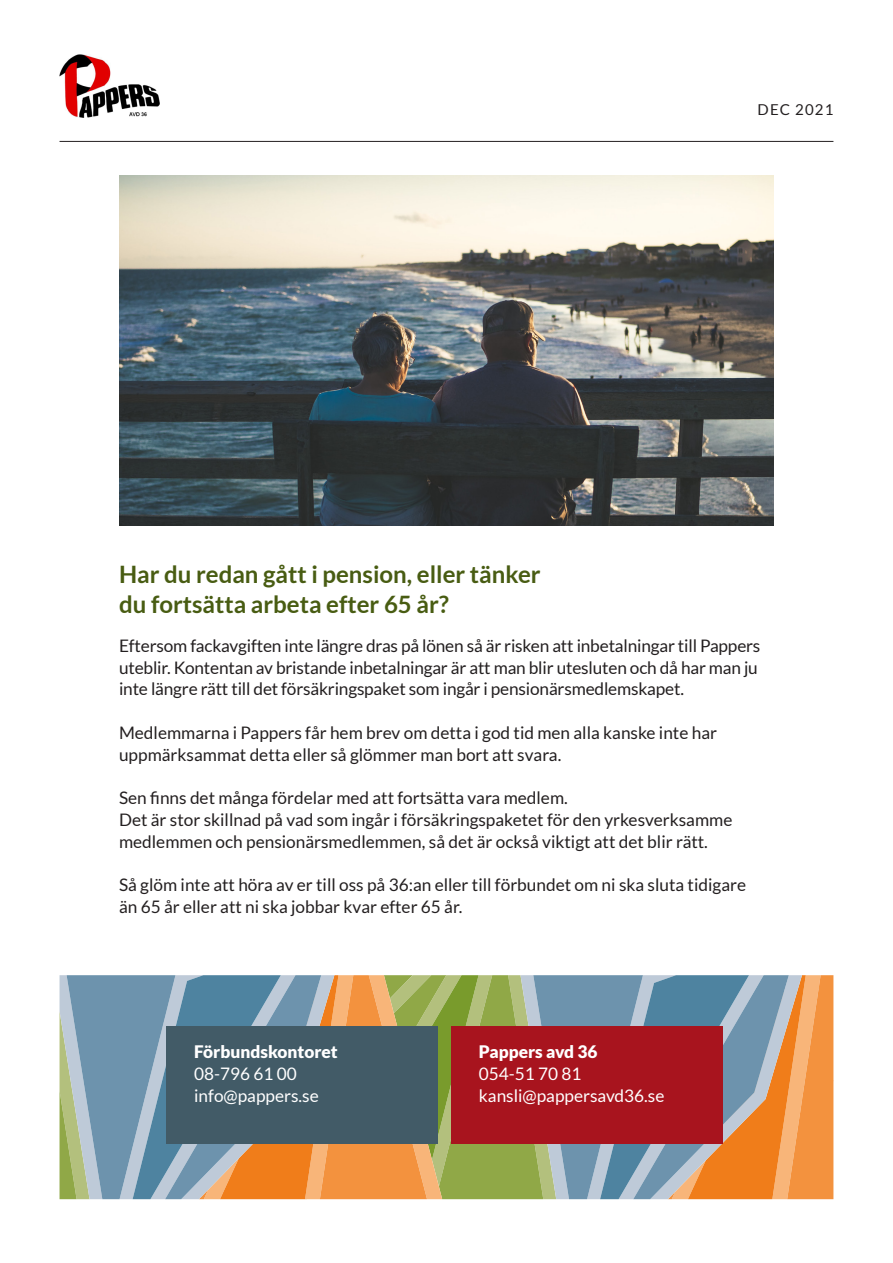
<style>
.page{position:relative;width:893px;height:1263px;background:#fff}
.page>*{position:absolute;margin:0;border:0;box-sizing:border-box;transform-origin:0 0}
.t1{font:700 24px/30px "Lato";color:#485c12}
.t2{font:17.25px/21.8px "Lato";color:#231f20}
.t3{font:17.25px "Lato";color:#fff}
.t4{font:900 17.25px "Lato";color:#fff}
.t5{font:15px "Lato";letter-spacing:.075em;color:#231f20}
</style>
<div class="page">
<svg style="left:556px;top:975px;width:44px;height:224px;background:#7b9cb4"></svg>
<svg style="left:600px;top:975px;width:233px;height:224px;background:#b4987d"></svg>
<svg style="left:60px;top:975px;width:7px;height:224px;background:#a9ba82"></svg>
<svg style="left:67px;top:975px;width:66px;height:224px;background:#83a2ae"></svg>
<svg style="left:133px;top:975px;width:423px;height:224px;background:#a6a077"></svg>
<img style="left:60px;top:54px;width:99px;height:64px">
<hr style="left:60px;top:141px;width:773px;height:1px;background:#231f20">
<div style="left:166px;top:1026px;width:271px;height:118px;background:#425b67"></div>
<div style="left:452px;top:1026px;width:271px;height:118px;background:#a8141e"></div>
<img style="left:119px;top:176px;width:655px;height:349px">
<p class="t1" style="left:119px;top:559px;width:423px">Har du redan gått i pension, eller tänker du fortsätta arbeta efter 65 år?</p>
<p class="t5" style="left:758px;top:101px;width:77px">DEC 2021</p>
<p class="t2" style="left:119px;top:634px;width:643px">Eftersom fackavgiften inte längre dras på lönen så är risken att inbetalningar till Pappers uteblir. Kontentan av bristande inbetalningar är att man blir utesluten och då har man ju inte längre rätt till det försäkringspaket som ingår i pensionärsmedlemskapet.</p>
<p class="t2" style="left:119px;top:721px;width:599px">Medlemmarna i Pappers får hem brev om detta i god tid men alla kanske inte har uppmärksammat detta eller så glömmer man bort att svara.</p>
<p class="t2" style="left:119px;top:787px;width:450px">Sen finns det många fördelar med att fortsätta vara medlem.</p>
<p class="t2" style="left:119px;top:808px;width:615px">Det är stor skillnad på vad som ingår i försäkringspaketet för den yrkesverksamme medlemmen och pensionärsmedlemmen, så det är också viktigt att det blir rätt.</p>
<p class="t2" style="left:119px;top:874px;width:628px">Så glöm inte att höra av er till oss på 36:an eller till förbundet om ni ska sluta tidigare än 65 år eller att ni ska jobbar kvar efter 65 år.</p>
<p class="t4" style="left:194px;top:1042px;width:145px">Förbundskontoret</p>
<p class="t3" style="left:194px;top:1064px;width:104px">08-796 61 00</p>
<p class="t3" style="left:194px;top:1086px;width:126px">info@pappers.se</p>
<p class="t4" style="left:479px;top:1042px;width:120px">Pappers avd 36</p>
<p class="t3" style="left:479px;top:1064px;width:104px">054-51 70 81</p>
<p class="t3" style="left:479px;top:1086px;width:187px">kansli@pappersavd36.se</p>
</div>
